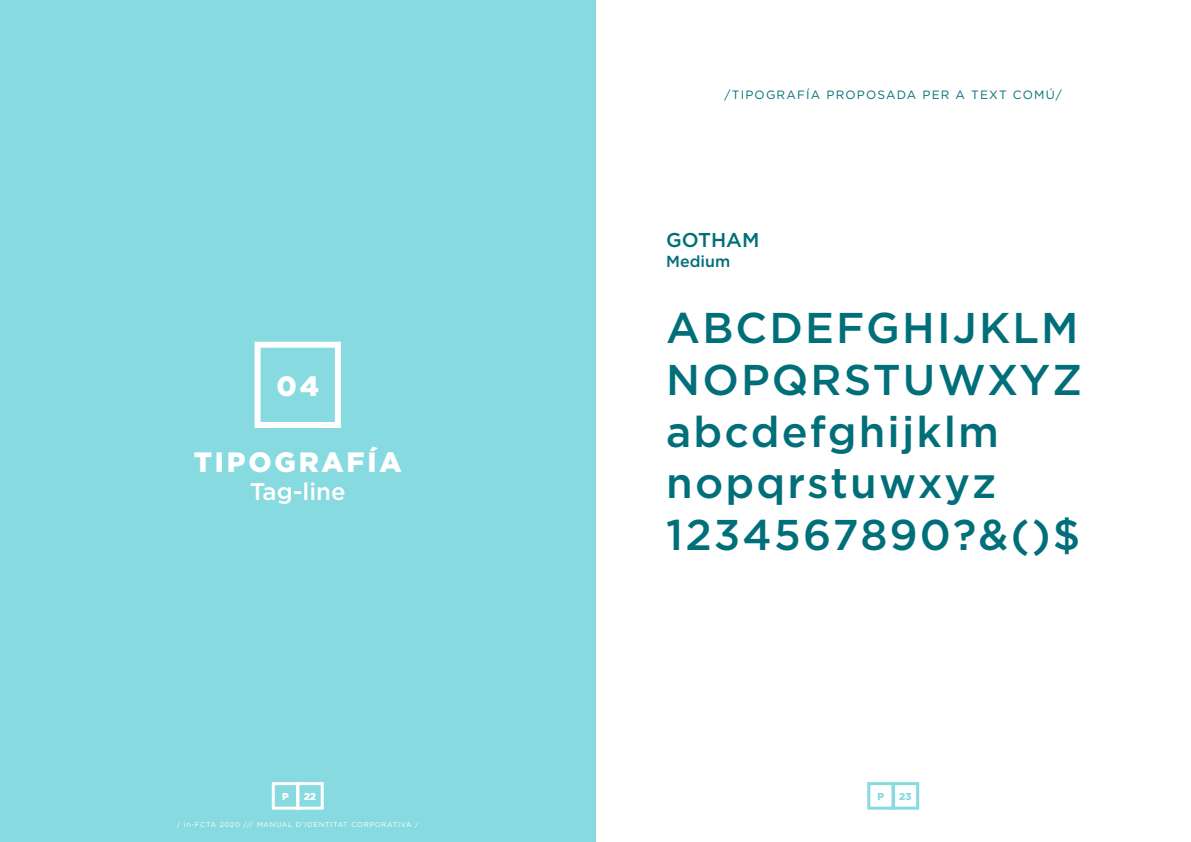
<style>
.page{position:relative;width:1191px;height:842px;background:#fff}
.page>*{position:absolute;margin:0;border:0;box-sizing:border-box;transform-origin:0 0}
.t1{font:500 43px/51.6px "Gotham";letter-spacing:.05em;color:#006f79}
.t2{font:900 28px "Gotham";letter-spacing:.1em;color:#fff}
.t3{font:500 24px "Gotham";color:#fff}
.t4{font:500 20px "Gotham";color:#006f79}
.t5{font:500 16px "Gotham";color:#006f79}
.t6{font:12px "Gotham";letter-spacing:.1em;color:#006f79}
.t7{font:900 10px "Gotham";color:#fff}
.t8{font:900 10px "Gotham";color:#87dadf}
.t9{font:7px "Gotham";letter-spacing:.1em;color:#fff}
</style>
<div class="page">
<div style="left:0;top:0;width:595px;height:842px;background:#87dadf"></div>
<div style="left:272px;top:782px;width:27px;height:28px;border:3px solid #fff"></div>
<div style="left:296px;top:782px;width:28px;height:28px;border:3px solid #fff"></div>
<div style="left:867px;top:782px;width:27px;height:28px;border:3px solid #87dadf"></div>
<div style="left:891px;top:782px;width:28px;height:28px;border:3px solid #87dadf"></div>
<div style="left:254px;top:342px;width:87px;height:86px;border:6px solid #fff"></div>
<p class="t6" style="left:724px;top:87px;width:18px">/TIPOGRA</p>
<p class="t6" style="left:797px;top:87px;width:41px">FÍA PROPOSADA</p>
<p class="t6" style="left:922px;top:87px;width:10px">PER</p>
<p class="t6" style="left:955px;top:87px;width:108px">A TEXT COMÚ/</p>
<p class="t2" style="left:276px;top:367px;width:44px">04</p>
<p class="t2" style="left:194px;top:442px;width:128px">TIPOGRAF</p>
<p class="t2" style="left:367px;top:442px;width:30px">ÍA</p>
<p class="t3" style="left:250px;top:476px;width:97px">Tag-line</p>
<p class="t4" style="left:666px;top:227px;width:95px">GOTHAM</p>
<p class="t5" style="left:666px;top:250px;width:65px">Medium</p>
<p class="t1" style="left:666px;top:302px;width:417px">ABCDEFGHIJKLM<br>NOPQRSTUWXYZ abcdefghijklm nopqrstuwxyz<br>1234567890?&amp;()$</p>
<p class="t7" style="left:282px;top:789px;width:8px">P</p>
<p class="t7" style="left:304px;top:789px;width:14px">22</p>
<p class="t8" style="left:877px;top:789px;width:8px">P</p>
<p class="t8" style="left:899px;top:789px;width:14px">23</p>
<p class="t9" style="left:177px;top:820px;width:243px">/ IN-FCTA 2020 /// MANUAL D’IDENTITAT CORPORATIVA /</p>
</div>
